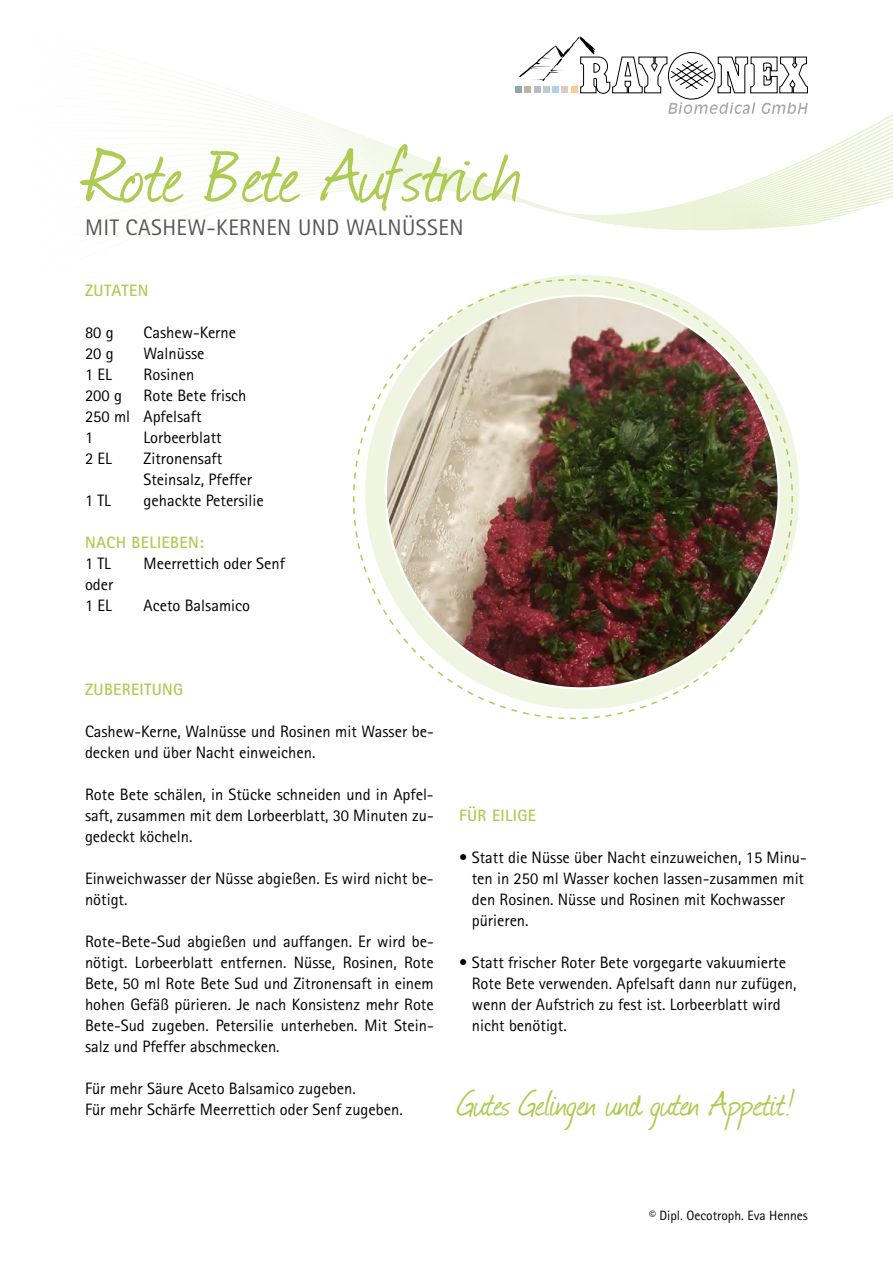
<style>
.page{position:relative;width:893px;height:1263px;background:#fff}
.page>*{position:absolute;margin:0;border:0;box-sizing:border-box;transform-origin:0 0}
.t1{font:90px "Journal";letter-spacing:-.015em;color:#aecc53}
.t2{font:42px "Journal";letter-spacing:-.03em;color:#aecc53}
.t3{font:22.5px "Rotis Sans Serif";letter-spacing:.02em;color:#575756}
.t4{font:16.5px/21px "Rotis Sans Serif";color:#000}
.t5{font:700 16.5px "Rotis Sans Serif";letter-spacing:.02em;color:#aecc53}
.t6{font:13.5px "Rotis Sans Serif";color:#000}
</style>
<div class="page">
<svg style="left:171px;top:36px;width:722px;height:242px"></svg>
<div style="left:515px;top:86px;width:7px;height:7px;background:#86aea2"></div>
<svg style="left:519px;top:37px;width:289px;height:58px"></svg>
<div style="left:668px;top:52px;width:47px;height:47px;border:1px solid #000;border-radius:50%"></div>
<svg style="left:668px;top:102px;width:87px;height:12px"></svg>
<svg style="left:762px;top:102px;width:46px;height:12px"></svg>
<img style="left:353px;top:278px;width:441px;height:442px">
<h1 class="t1" style="left:85px;top:114px;width:436px">Rote Bete Aufstrich</h1>
<h3 class="t3" style="left:85px;top:214px;width:380px">MIT CASHEW-KERNEN UND WALNÜSSEN</h3>
<p class="t5" style="left:85px;top:280px;width:65px">ZUTATEN</p>
<p class="t4" style="left:85px;top:322px;width:30px">80 g</p>
<p class="t4" style="left:144px;top:322px;width:94px">Cashew-Kerne</p>
<p class="t4" style="left:85px;top:343px;width:30px">20 g</p>
<p class="t4" style="left:144px;top:343px;width:63px">Walnüsse</p>
<p class="t4" style="left:85px;top:364px;width:28px">1 EL</p>
<p class="t4" style="left:144px;top:364px;width:52px">Rosinen</p>
<p class="t4" style="left:85px;top:385px;width:38px">200 g</p>
<p class="t4" style="left:85px;top:385px;width:163px;text-indent:58px">Rote Bete frisch<br>250 ml Apfelsaft<br>1</p>
<p class="t4" style="left:144px;top:427px;width:80px">Lorbeerblatt</p>
<p class="t4" style="left:85px;top:448px;width:28px">2 EL</p>
<p class="t4" style="left:144px;top:448px;width:110px">Zitronensaft<br>Steinsalz, Pfeffer</p>
<p class="t4" style="left:85px;top:490px;width:27px">1 TL</p>
<p class="t4" style="left:144px;top:490px;width:122px">gehackte Petersilie</p>
<p class="t5" style="left:85px;top:532px;width:120px">NACH BELIEBEN:</p>
<p class="t4" style="left:85px;top:553px;width:27px">1 TL</p>
<p class="t4" style="left:144px;top:553px;width:143px">Meerrettich oder Senf</p>
<p class="t4" style="left:85px;top:574px;width:30px">oder<br>1 EL</p>
<p class="t4" style="left:144px;top:595px;width:108px">Aceto Balsamico</p>
<p class="t5" style="left:85px;top:679px;width:100px">ZUBEREITUNG</p>
<p class="t4" style="left:85px;top:721px;width:350px">Cashew-Kerne, Walnüsse und Rosinen mit Wasser be&shy;decken und über Nacht einweichen.</p>
<p class="t4" style="left:85px;top:784px;width:350px;text-align:justify">Rote Bete schälen, in Stücke schneiden und in Apfel&shy;saft, zusammen mit dem Lorbeerblatt, 30 Minuten zu&shy;gedeckt köcheln.</p>
<p class="t4" style="left:85px;top:868px;width:350px">Einweichwasser der Nüsse abgießen. Es wird nicht be&shy;nötigt.</p>
<p class="t4" style="left:85px;top:931px;width:350px;text-align:justify">Rote-Bete-Sud abgießen und auffangen. Er wird be&shy;nötigt. Lorbeerblatt entfernen. Nüsse, Rosinen, Rote Bete, 50 ml Rote Bete Sud und Zitronensaft in einem hohen Gefäß pürieren. Je nach Konsistenz mehr Rote Bete-Sud zugeben. Petersilie unterheben. Mit Stein&shy;salz und Pfeffer abschmecken.</p>
<p class="t4" style="left:85px;top:1078px;width:319px">Für mehr Säure Aceto Balsamico zugeben.<br>Für mehr Schärfe Meerrettich oder Senf zugeben.</p>
<p class="t5" style="left:459px;top:805px;width:78px">FÜR EILIGE</p>
<p class="t4" style="left:472px;top:847px;width:337px;text-indent:-13px">• Statt die Nüsse über Nacht einzuweichen, 15 Minu&shy;ten in 250 ml Wasser kochen lassen-zusammen mit den Rosinen. Nüsse und Rosinen mit Kochwasser pürieren.</p>
<p class="t4" style="left:472px;top:952px;width:326px;text-indent:-13px">• Statt frischer Roter Bete vorgegarte vakuumierte Rote Bete verwenden. Apfelsaft dann nur zufügen, wenn der Aufstrich zu fest ist. Lorbeerblatt wird nicht benötigt.</p>
<h2 class="t2" style="left:459px;top:1075px;width:336px">Gutes Gelingen und guten Appetit!</h2>
<p class="t6" style="left:649px;top:1207px;width:160px">© Dipl. Oecotroph. Eva Hennes</p>
</div>
